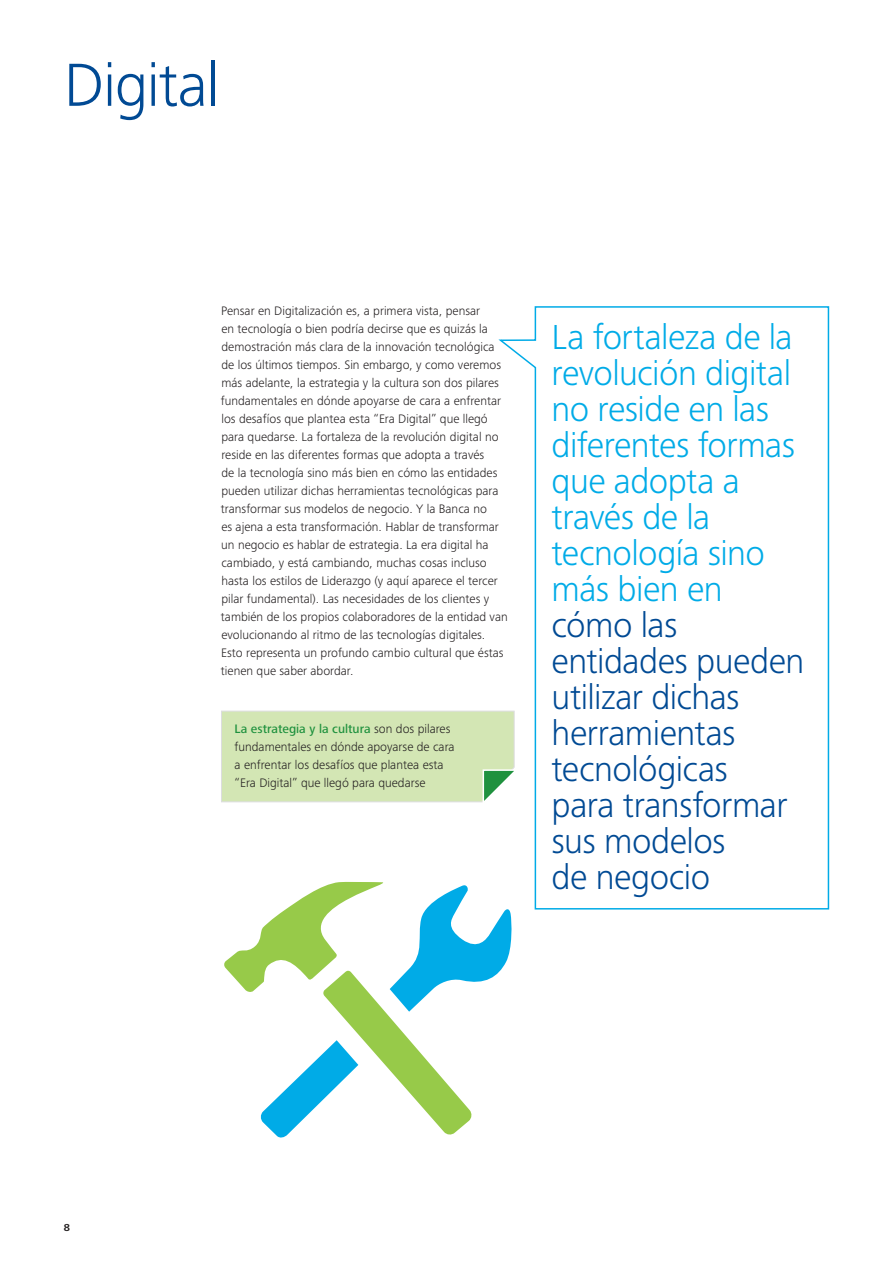
<style>
.page{position:relative;width:893px;height:1263px;background:#fff}
.page>*{position:absolute;margin:0;border:0;box-sizing:border-box;transform-origin:0 0}
.A_Page_heading__30-5{font:300 63px "Frutiger Next Pro";letter-spacing:-.02em;color:#014a94}
.Page_pull_out__40-60{font:300 36px/36px "Frutiger Next Pro";letter-spacing:-.015em;color:#00abe7}
.t1{font:300 12.75px/18px "Frutiger Next Pro";color:#231f20}
.Caption_header__7_9p{font:700 10.5px "Frutiger Next Pro";color:#231f20}
.s1{font-weight:500;color:#1f913e}
.s2{color:#014a94}
</style>
<div class="page">
<div style="left:221px;top:710px;width:275px;height:93px;background:#d3e6b4"></div>
<svg style="left:496px;top:306px;width:334px;height:604px"></svg>
<svg style="left:224px;top:882px;width:289px;height:256px"></svg>
<p class="A_Page_heading__30-5" style="left:64px;top:49px;width:157px">Digital</p>
<p class="t1" style="left:221px;top:301px;width:288px">Pensar en Digitalización es, a primera vista, pensar<br>en tecnología o bien podría decirse que es quizás la demostración más clara de la innovación tecnológica de los últimos tiempos. Sin embargo, y como veremos más adelante, la estrategia y la cultura son dos pilares fundamentales en dónde apoyarse de cara a enfrentar los desafíos que plantea esta “Era Digital” que llegó para quedarse. La fortaleza de la revolución digital no reside en las diferentes formas que adopta a través<br>de la tecnología sino más bien en cómo las entidades pueden utilizar dichas herramientas tecnológicas para transformar sus modelos de negocio. Y la Banca no<br>es ajena a esta transformación. Hablar de transformar un negocio es hablar de estrategia. La era digital ha cambiado, y está cambiando, muchas cosas incluso hasta los estilos de Liderazgo (y aquí aparece el tercer pilar fundamental). Las necesidades de los clientes y también de los propios colaboradores de la entidad van evolucionando al ritmo de las tecnologías digitales.</p>
<p class="t1" style="left:221px;top:643px;width:284px">Esto representa un profundo cambio cultural que éstas tienen que saber abordar.</p>
<p class="t1" style="left:235px;top:720px;width:221px"><span class="s1">La estrategia y la cultura</span> son dos pilares fundamentales en dónde apoyarse de cara</p>
<p class="t1" style="left:235px;top:756px;width:211px">a enfrentar los desafíos que plantea esta</p>
<p class="t1" style="left:235px;top:774px;width:193px">“Era Digital” que llegó para quedarse</p>
<p class="Page_pull_out__40-60" style="left:552px;top:319px;width:254px">La fortaleza de la revolución digital no reside en las diferentes formas que adopta a través de la tecnología sino más bien en <span class="s2">cómo las entidades pueden utilizar dichas herramientas tecnológicas<br>para transformar sus modelos<br>de negocio</span></p>
<p class="Caption_header__7_9p" style="left:64px;top:1221px;width:8px">8</p>
</div>
